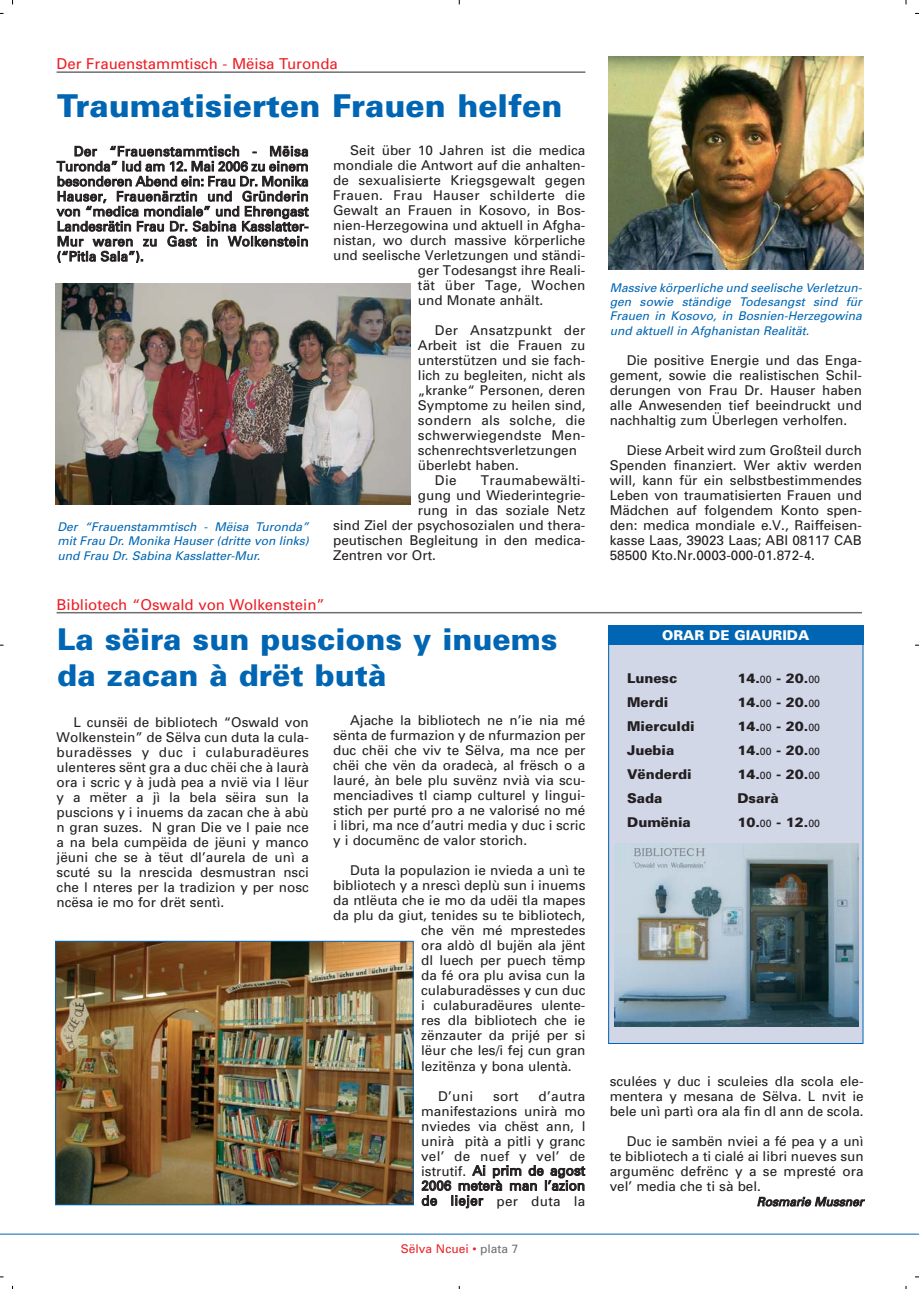
<style>
.page{position:relative;width:919px;height:1289px;background:#fff}
.page>*{position:absolute;margin:0;border:0;box-sizing:border-box;transform-origin:0 0}
.t1{font:900 31.5px "Univers";color:#0066b3}
.t2{font:900 30px/36px "Univers";color:#0066b3}
.t3{font:15px "Univers";color:#ed1e25}
.t4{font:13.5px/15px "Univers LAD";color:#231f20;text-align:justify}
.t5{font:900 13.5px "Univers LAD";color:#231f20}
.t6{font:13.5px "Univers LAD";letter-spacing:.02em;color:#231f20}
.t7{font:900 13.5px "Univers LAD";color:#fff}
.t8{font:italic 12px/14.4px "Univers";color:#0066b3;text-align:justify}
.t9{font:12px "Univers";color:#ed1e25}
.t10{font:italic 12px "Univers LAD";color:#231f20}
.s1{color:#6d6e70}
.s2{font-weight:400;font-size:10.5px}
</style>
<div class="page">
<img style="left:0;top:0;width:918px;height:1288px">
<p class="t3" style="left:57px;top:58px;width:283px">Der Frauenstammtisch - Mëisa Turonda</p>
<h1 class="t1" style="left:57px;top:94px;width:506px">Traumatisierten Frauen helfen</h1>
<p class="t4" style="left:57px;top:145px;width:253px;text-indent:17px">Der “Frauenstammtisch - Mëisa Turonda” lud am 12. Mai 2006 zu einem besonderen Abend ein: Frau Dr. Monika Hauser, Frauenärztin und Gründerin von “medica mondiale” und Ehrengast Landesrätin Frau Dr. Sabina Kasslatter-Mur waren zu Gast in Wolkenstein (“Pitla Sala”).</p>
<p class="t8" style="left:58px;top:520px;width:255px">Der “Frauenstammtisch - Mëisa Turonda” mit Frau Dr. Monika Hauser (dritte von links) und Frau Dr. Sabina Kasslatter-Mur.</p>
<p class="t4" style="left:350px;top:143px;width:237px">Seit über 10 Jahren ist die medica</p>
<p class="t4" style="left:333px;top:158px;width:254px">mondiale die Antwort auf die anhalten-</p>
<p class="t4" style="left:333px;top:173px;width:254px">de sexualisierte Kriegsgewalt gegen</p>
<p class="t6" style="left:333px;top:190px;width:254px">Frauen. Frau Hauser schilderte die</p>
<p class="t4" style="left:333px;top:203px;width:254px">Gewalt an Frauen in Kosovo, in Bos-</p>
<p class="t4" style="left:333px;top:218px;width:254px">nien-Herzegowina und aktuell in Afgha-</p>
<p class="t4" style="left:333px;top:233px;width:254px">nistan, wo durch massive körperliche</p>
<p class="t4" style="left:333px;top:248px;width:254px">und seelische Verletzungen und ständi-</p>
<p class="t4" style="left:418px;top:263px;width:169px">ger Todesangst ihre Reali-</p>
<p class="t6" style="left:418px;top:280px;width:169px">tät über Tage, Wochen</p>
<p class="t4" style="left:418px;top:293px;width:127px">und Monate anhält.</p>
<p class="t6" style="left:435px;top:325px;width:152px">Der Ansatzpunkt der</p>
<p class="t4" style="left:418px;top:338px;width:169px">Arbeit ist die Frauen zu</p>
<p class="t4" style="left:418px;top:353px;width:169px">unterstützen und sie fach-</p>
<p class="t4" style="left:418px;top:368px;width:169px">lich zu begleiten, nicht als</p>
<p class="t4" style="left:418px;top:383px;width:169px">„kranke“ Personen, deren</p>
<p class="t4" style="left:418px;top:398px;width:169px">Symptome zu heilen sind,</p>
<p class="t4" style="left:418px;top:413px;width:169px">sondern als solche, die</p>
<p class="t6" style="left:418px;top:430px;width:169px">schwerwiegendste Men-</p>
<p class="t4" style="left:418px;top:443px;width:160px">schenrechtsverletzungen</p>
<p class="t4" style="left:418px;top:458px;width:102px">überlebt haben.</p>
<p class="t4" style="left:435px;top:473px;width:23px">Die</p>
<p class="t6" style="left:481px;top:475px;width:106px">Traumabewälti-</p>
<p class="t4" style="left:418px;top:488px;width:169px">gung und Wiederintegrie-</p>
<p class="t4" style="left:418px;top:503px;width:169px">rung in das soziale Netz</p>
<p class="t4" style="left:333px;top:518px;width:254px">sind Ziel der psychosozialen und thera-</p>
<p class="t4" style="left:333px;top:533px;width:254px">peutischen Begleitung in den medica-</p>
<p class="t4" style="left:333px;top:548px;width:104px">Zentren vor Ort.</p>
<p class="t3" style="left:57px;top:599px;width:270px">Bibliotech “Oswald von Wolkenstein”</p>
<h2 class="t2" style="left:57px;top:623px;width:501px">La sëira sun puscions y inuems da zacan à drët butà</h2>
<p class="t4" style="left:57px;top:715px;width:254px;text-indent:17px">L cunsëi de bibliotech “Oswald von Wolkenstein” de Sëlva cun duta la cula&shy;buradësses y duc i culaburadëures ulenteres sënt gra a duc chëi che à laurà ora i scric y à judà pea a nvië via l lëur y a mëter a jì la bela sëira sun la puscions y i inuems da zacan che à abù n gran suzes. N gran Die ve l paie nce a na bela cumpëida de jëuni y manco jëuni che se à tëut dl’aurela de unì a scuté su la nrescida desmustran nsci che l nteres per la tradizion y per nosc ncësa ie mo for drët sentì.</p>
<p class="t4" style="left:333px;top:714px;width:254px;text-indent:17px">Ajache la bibliotech ne n’ie nia mé sënta de furmazion y de nfurmazion per duc chëi che viv te Sëlva, ma nce per chëi che vën da oradecà, al frësch o a lauré, àn bele plu suvënz nvià via scu&shy;menciadives tl ciamp culturel y lingui&shy;stich per purté pro a ne valorisé no mé i libri, ma nce d’autri media y duc i scric y i documënc de valor storich.</p>
<p class="t4" style="left:350px;top:864px;width:237px">Duta la populazion ie nvieda a unì te</p>
<p class="t4" style="left:333px;top:879px;width:254px">bibliotech y a nrescì deplù sun i inuems</p>
<p class="t4" style="left:333px;top:894px;width:254px">da ntlëuta che ie mo da udëi tla mapes</p>
<p class="t4" style="left:333px;top:909px;width:254px">da plu da giut, tenides su te bibliotech,</p>
<p class="t4" style="left:421px;top:924px;width:166px">che vën mé mprestedes</p>
<p class="t4" style="left:421px;top:939px;width:166px">ora aldò dl bujën ala jënt</p>
<p class="t4" style="left:421px;top:954px;width:166px">dl luech per puech tëmp</p>
<p class="t4" style="left:421px;top:969px;width:166px">da fé ora plu avisa cun la</p>
<p class="t4" style="left:421px;top:984px;width:166px">culaburadësses y cun duc</p>
<p class="t4" style="left:421px;top:999px;width:166px">i culaburadëures ulente-</p>
<p class="t4" style="left:421px;top:1014px;width:166px">res dla bibliotech che ie</p>
<p class="t4" style="left:421px;top:1029px;width:166px">zënzauter da prijé per si</p>
<p class="t4" style="left:421px;top:1044px;width:166px">lëur che les/i fej cun gran</p>
<p class="t4" style="left:421px;top:1059px;width:152px">lezitënza y bona ulentà.</p>
<p class="t4" style="left:438px;top:1089px;width:36px">D’uni</p>
<p class="t4" style="left:493px;top:1089px;width:27px">sort</p>
<p class="t4" style="left:421px;top:1089px;width:166px;text-indent:117px">d’autra manifestazions unirà mo nviedes via chëst ann, l unirà pità a pitli y granc vel’ de nuef y vel’ de istrutif. Ai prim de agost 2006 meterà man l’azion de liejer per duta la</p>
<p class="t9" style="left:401px;top:1244px;width:119px">Sëlva Ncuei • <span class="s1">plata 7</span></p>
<p class="t8" style="left:609px;top:281px;width:256px">Massive körperliche und seelische Verletzun&shy;gen sowie ständige Todesangst sind für Frauen in Kosovo, in Bosnien-Herzegowina und aktuell in Afghanistan Realität.</p>
<p class="t4" style="left:609px;top:353px;width:254px;text-indent:17px">Die positive Energie und das Enga&shy;gement, sowie die realistischen Schil&shy;derungen von Frau Dr. Hauser haben alle Anwesenden tief beeindruckt und nachhaltig zum Überlegen verholfen.</p>
<p class="t4" style="left:609px;top:443px;width:254px;text-indent:17px">Diese Arbeit wird zum Großteil durch Spenden finanziert. Wer aktiv werden will, kann für ein selbstbestimmendes Leben von traumatisierten Frauen und Mädchen auf folgendem Konto spen&shy;den: medica mondiale e.V., Raiffeisen&shy;kasse Laas, 39023 Laas; ABI 08117 CAB 58500 Kto.Nr.0003-000-01.872-4.</p>
<p class="t7" style="left:662px;top:630px;width:149px">ORAR DE GIAURIDA</p>
<p class="t5" style="left:627px;top:673px;width:52px">Lunesc</p>
<p class="t5" style="left:737px;top:673px;width:84px">14.<span class="s2">00</span> - 20.<span class="s2">00</span></p>
<p class="t5" style="left:627px;top:697px;width:43px">Merdi</p>
<p class="t5" style="left:737px;top:697px;width:84px">14.<span class="s2">00</span> - 20.<span class="s2">00</span></p>
<p class="t5" style="left:627px;top:721px;width:69px">Mierculdi</p>
<p class="t5" style="left:737px;top:721px;width:84px">14.<span class="s2">00</span> - 20.<span class="s2">00</span></p>
<p class="t5" style="left:627px;top:745px;width:49px">Juebia</p>
<p class="t5" style="left:737px;top:745px;width:84px">14.<span class="s2">00</span> - 20.<span class="s2">00</span></p>
<p class="t5" style="left:627px;top:769px;width:66px">Vënderdi</p>
<p class="t5" style="left:737px;top:769px;width:84px">14.<span class="s2">00</span> - 20.<span class="s2">00</span></p>
<p class="t5" style="left:627px;top:793px;width:37px">Sada</p>
<p class="t5" style="left:737px;top:793px;width:43px">Dsarà</p>
<p class="t5" style="left:627px;top:817px;width:65px">Dumënia</p>
<p class="t5" style="left:737px;top:817px;width:84px">10.<span class="s2">00</span> - 12.<span class="s2">00</span></p>
<p class="t4" style="left:609px;top:1074px;width:255px">sculées y duc i sculeies dla scola ele&shy;mentera y mesana de Sëlva. L nvit ie bele unì partì ora ala fin dl ann de scola.</p>
<p class="t4" style="left:609px;top:1134px;width:255px;text-indent:17px">Duc ie sambën nviei a fé pea y a unì te bibliotech a ti cialé ai libri nueves sun argumënc defrënc y a se mpresté ora vel’ media che ti sà bel.</p>
<p class="t10" style="left:756px;top:1197px;width:110px">Rosmarie Mussner</p>
</div>
